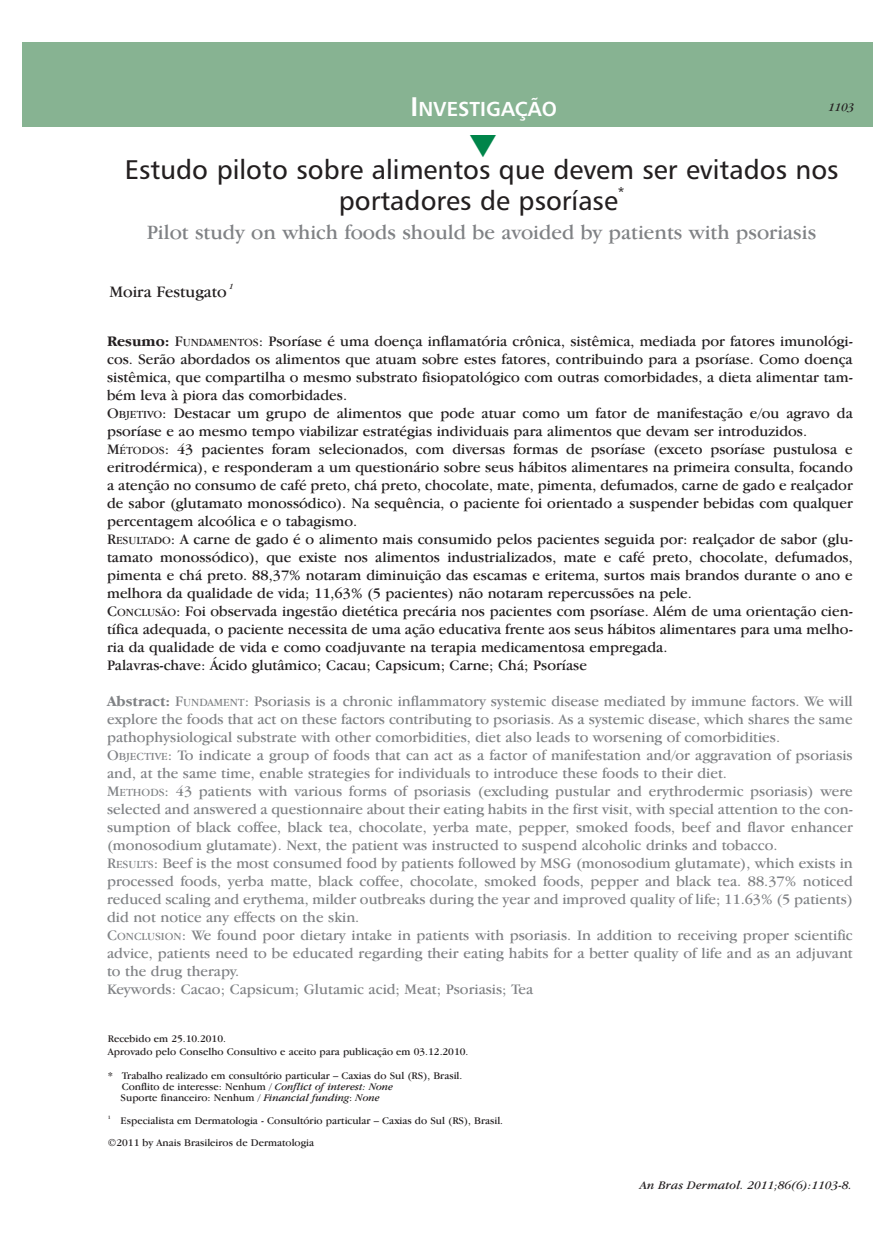
<style>
.page{position:relative;width:895px;height:1234px;background:#fff}
.page>*{position:absolute;margin:0;border:0;box-sizing:border-box;transform-origin:0 0}
.t1{font:27px/31.5px "Humanist 777 BT Roman B";color:#231f20;text-align:center}
.t2{font:21px "Garamond IT Cby BT";color:#808285}
.t3{font:20.25px "Humanist 777 BT Bold B";color:#fff}
.t4{font:16.5px "Garamond IT Cby BT";color:#231f20}
.t5{font:15px/18px "Garamond IT Cby BT";color:#231f20}
.t6{font:15px/18px "Garamond IT Cby BT";color:#808285}
.t7{font:13.5px "Humanist 777 BT Roman B";color:#231f20}
.t8{font:italic 12px "Garamond IT Cby BT";letter-spacing:.015em;color:#231f20}
.t9{font:10.5px/11.2px "Garamond IT Cby BT";color:#231f20}
.t10{font:italic 8.25px "Garamond IT Cby BT";color:#231f20}
.t11{font:5.25px "Garamond IT Cby BT";color:#231f20}
.s1{font-size:27px}
.s2{font-weight:700}
.s3{font-size:11.25px}
.s4{font-style:italic}
</style>
<div class="page">
<div style="left:22px;top:43px;width:850px;height:84px;background:#87b392"></div>
<h3 class="t3" style="left:410px;top:102px;width:148px"><span class="s1">I</span>NVESTIGAÇÃO</h3>
<p class="t8" style="left:828px;top:102px;width:28px">1103</p>
<h1 class="t1" style="left:125px;top:154px;width:715px">Estudo piloto sobre alimentos que devem ser evitados nos portadores de psoríase</h1>
<p class="t7" style="left:617px;top:185px;width:8px">*</p>
<h2 class="t2" style="left:147px;top:224px;width:670px">Pilot study on which foods should be avoided by patients with psoriasis</h2>
<p class="t4" style="left:109px;top:285px;width:119px">Moira Festugato</p>
<p class="t10" style="left:229px;top:283px;width:6px">1</p>
<p class="t5" style="left:107px;top:333px;width:747px"><span class="s2">Resumo:</span> F<span class="s3">UNDAMENTOS</span>: Psoríase é uma doença inflamatória crônica, sistêmica, mediada por fatores imunológi&shy;cos. Serão abordados os alimentos que atuam sobre estes fatores, contribuindo para a psoríase. Como doença sistêmica, que compartilha o mesmo substrato fisiopatológico com outras comorbidades, a dieta alimentar tam&shy;bém leva à piora das comorbidades.<br>O<span class="s3">BJETIVO</span>: Destacar um grupo de alimentos que pode atuar como um fator de manifestação e/ou agravo da psoríase e ao mesmo tempo viabilizar estratégias individuais para alimentos que devam ser introduzidos.<br>M<span class="s3">ÉTODOS</span>: 43 pacientes foram selecionados, com diversas formas de psoríase (exceto psoríase pustulosa e eritrodérmica), e responderam a um questionário sobre seus hábitos alimentares na primeira consulta, focando a atenção no consumo de café preto, chá preto, chocolate, mate, pimenta, defumados, carne de gado e realçador de sabor (glutamato monossódico). Na sequência, o paciente foi orientado a suspender bebidas com qualquer percentagem alcoólica e o tabagismo.<br>R<span class="s3">ESULTADO</span>: A carne de gado é o alimento mais consumido pelos pacientes seguida por: realçador de sabor (glu&shy;tamato monossódico), que existe nos alimentos industrializados, mate e café preto, chocolate, defumados, pimenta e chá preto. 88,37% notaram diminuição das escamas e eritema, surtos mais brandos durante o ano e melhora da qualidade de vida; 11,63% (5 pacientes) não notaram repercussões na pele.<br>C<span class="s3">ONCLUSÃO</span>: Foi observada ingestão dietética precária nos pacientes com psoríase. Além de uma orientação cien&shy;tífica adequada, o paciente necessita de uma ação educativa frente aos seus hábitos alimentares para uma melho&shy;ria da qualidade de vida e como coadjuvante na terapia medicamentosa empregada.<br>Palavras-chave: Ácido glutâmico; Cacau; Capsicum; Carne; Chá; Psoríase</p>
<p class="t6" style="left:107px;top:693px;width:747px"><span class="s2">Abstract:</span> F<span class="s3">UNDAMENT</span>: Psoriasis is a chronic inflammatory systemic disease mediated by immune factors. We will explore the foods that act on these factors contributing to psoriasis. As a systemic disease, which shares the same pathophysiological substrate with other comorbidities, diet also leads to worsening of comorbidities.<br>O<span class="s3">BJECTIVE</span>: To indicate a group of foods that can act as a factor of manifestation and/or aggravation of psoriasis and, at the same time, enable strategies for individuals to introduce these foods to their diet.<br>M<span class="s3">ETHODS</span>: 43 patients with various forms of psoriasis (excluding pustular and erythrodermic psoriasis) were selected and answered a questionnaire about their eating habits in the first visit, with special attention to the con&shy;sumption of black coffee, black tea, chocolate, yerba mate, pepper, smoked foods, beef and flavor enhancer (monosodium glutamate). Next, the patient was instructed to suspend alcoholic drinks and tobacco.<br>R<span class="s3">ESULTS</span>: Beef is the most consumed food by patients followed by MSG (monosodium glutamate), which exists in processed foods, yerba matte, black coffee, chocolate, smoked foods, pepper and black tea. 88.37% noticed reduced scaling and erythema, milder outbreaks during the year and improved quality of life; 11.63% (5 patients) did not notice any effects on the skin.<br>C<span class="s3">ONCLUSION</span>: We found poor dietary intake in patients with psoriasis. In addition to receiving proper scientific advice, patients need to be educated regarding their eating habits for a better quality of life and as an adjuvant to the drug therapy.<br>Keywords: Cacao; Capsicum; Glutamic acid; Meat; Psoriasis; Tea</p>
<p class="t9" style="left:108px;top:1033px;width:362px;line-height:12.6px">Recebido em 25.10.2010.<br>Aprovado pelo Conselho Consultivo e aceito para publicação em 03.12.2010.</p>
<p class="t9" style="left:121px;top:1070px;width:343px;text-indent:-13px">* Trabalho realizado em consultório particular – Caxias do Sul (RS), Brasil.<br>Conflito de interesse: Nenhum / <span class="s4">Conflict of interest: None<br></span>Suporte financeiro: Nenhum / <span class="s4">Financial funding</span>: <span class="s4">None</span></p>
<p class="t11" style="left:108px;top:1115px;width:4px">1</p>
<p class="t9" style="left:108px;top:1109px;width:397px;line-height:22.5px;text-indent:13px">Especialista em Dermatologia - Consultório particular – Caxias do Sul (RS), Brasil. ©2011 by Anais Brasileiros de Dermatologia</p>
<p class="t8" style="left:640px;top:1179px;width:213px">An Bras Dermatol. 2011;86(6):1103-8.</p>
</div>
